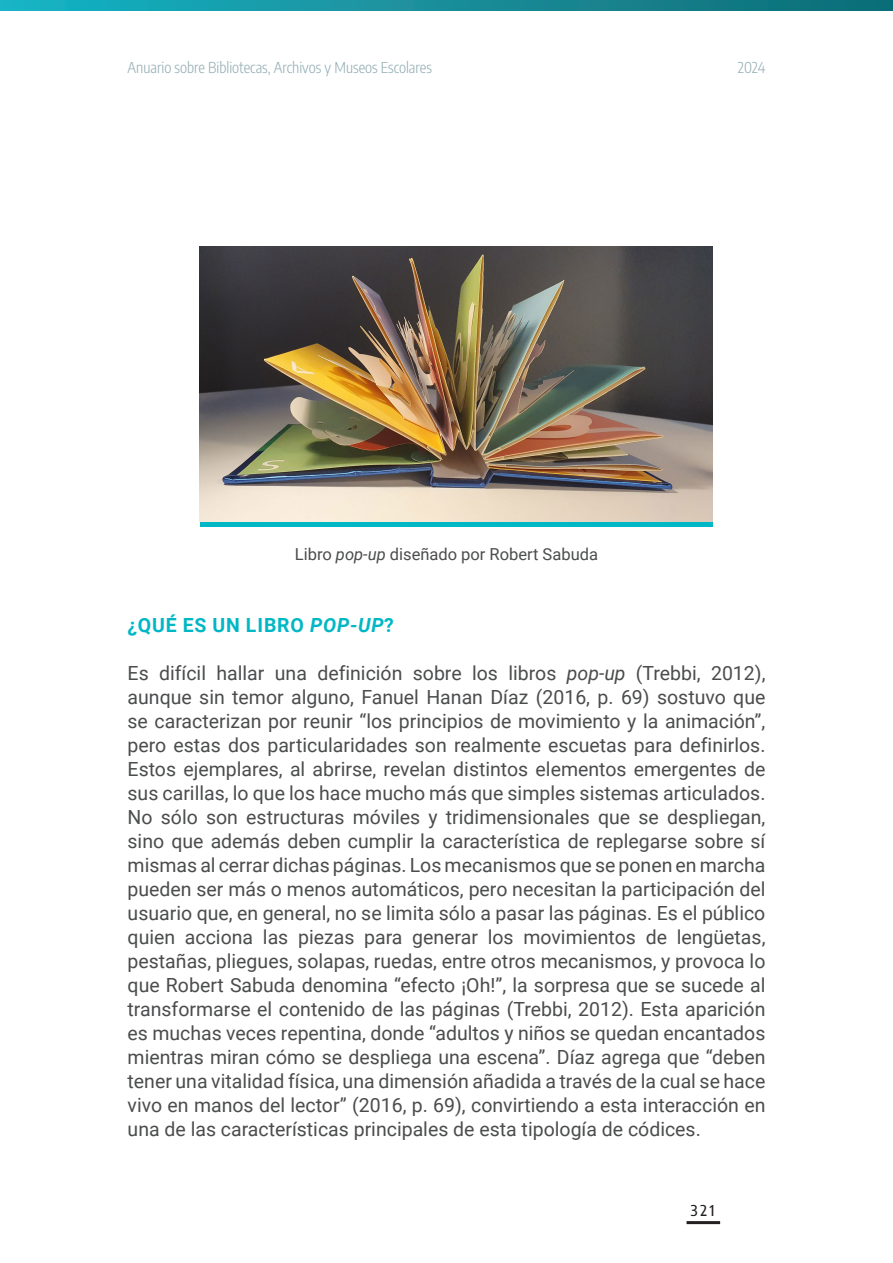
<style>
.page{position:relative;width:893px;height:1263px;background:#fff}
.page>*{position:absolute;margin:0;border:0;box-sizing:border-box;transform-origin:0 0}
.t1{font:19.5px/24px "Roboto";color:#4b4c4d;text-align:justify}
.t2{font:700 19.5px "Roboto";letter-spacing:.045em;color:#00b7c5}
.t3{font:16.5px "Roboto";color:#4b4c4d}
.t4{font:300 15px "Encode Sans Condensed";color:#93adb4}
.t5{font:500 15px "Encode Sans Condensed";color:#231f20}
.s1{font-style:italic}
</style>
<div class="page">
<svg style="left:0;top:0;width:893px;height:11px;background:#158f9b"></svg>
<div style="left:686px;top:1221px;width:34px;height:3px;background:#231f20;border:2px solid #231f20"></div>
<div style="left:200px;top:521px;width:512px;height:6px;background:#00b7c5"></div>
<img style="left:200px;top:247px;width:512px;height:274px">
<p class="t4" style="left:128px;top:57px;width:306px">Anuario sobre Bibliotecas, Archivos y Museos Escolares</p>
<p class="t4" style="left:738px;top:57px;width:29px">2024</p>
<p class="t3" style="left:295px;top:542px;width:305px">Libro <span class="s1">pop-up</span> diseñado por Robert Sabuda</p>
<h3 class="t2" style="left:128px;top:611px;width:268px">¿QUÉ ES UN LIBRO <span class="s1">POP-UP</span>?</h3>
<p class="t1" style="left:128px;top:660px;width:639px">Es difícil hallar una definición sobre los libros <span class="s1">pop-up</span> (Trebbi, 2012), aunque sin temor alguno, Fanuel Hanan Díaz (2016, p. 69) sostuvo que se caracterizan por reunir “los principios de movimiento y la animación”, pero estas dos particularidades son realmente escuetas para definirlos.<br>Estos ejemplares, al abrirse, revelan distintos elementos emergentes de sus carillas, lo que los hace mucho más que simples sistemas articulados.<br>No sólo son estructuras móviles y tridimensionales que se despliegan, sino que además deben cumplir la característica de replegarse sobre sí mismas al cerrar dichas páginas. Los mecanismos que se ponen en marcha pueden ser más o menos automáticos, pero necesitan la participación del usuario que, en general, no se limita sólo a pasar las páginas. Es el público quien acciona las piezas para generar los movimientos de lengüetas, pestañas, pliegues, solapas, ruedas, entre otros mecanismos, y provoca lo que Robert Sabuda denomina “efecto ¡Oh!”, la sorpresa que se sucede al transformarse el contenido de las páginas (Trebbi, 2012). Esta aparición es muchas veces repentina, donde “adultos y niños se quedan encantados mientras miran cómo se despliega una escena”. Díaz agrega que “deben tener una vitalidad física, una dimensión añadida a través de la cual se hace vivo en manos del lector” (2016, p. 69), convirtiendo a esta interacción en una de las características principales de esta tipología de códices.</p>
<p class="t5" style="left:691px;top:1200px;width:25px">321</p>
</div>
